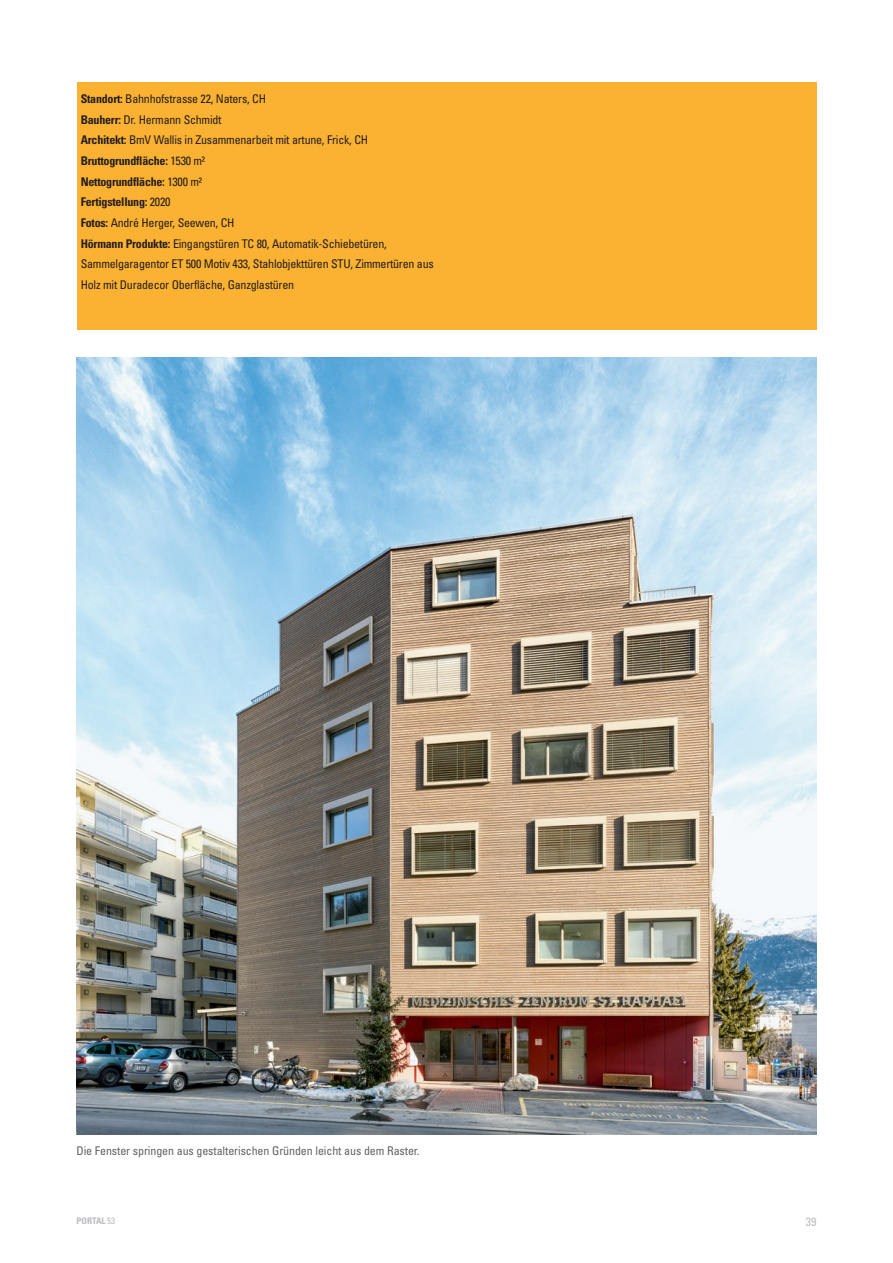
<style>
.page{position:relative;width:893px;height:1263px;background:#fff}
.page>*{position:absolute;margin:0;border:0;box-sizing:border-box;transform-origin:0 0}
.Infobox{font:condensed 12px/20.7px "Univers LT Std";letter-spacing:-.02em;color:#231f20}
.Infobox-2{font:700 condensed 12px "Univers LT Std";letter-spacing:-.02em;color:#231f20}
.Bildunterschrift{font:condensed 12px "Univers LT Std";letter-spacing:-.01em;color:#636366}
.t1{font:condensed 12px "Univers LT Std";color:#babbbe}
.t2{font:700 condensed 9px "Univers LT Std";color:#babbbe}
.s1{font-weight:700}
.s2{font-weight:400}
</style>
<div class="page">
<img style="left:77px;top:357px;width:739px;height:777px">
<div style="left:77px;top:82px;width:739px;height:248px;background:#fbb131"></div>
<p class="Infobox" style="left:81px;top:88px;width:187px"><span class="s1">Standort:</span> Bahnhofstrasse 22, Naters, CH</p>
<p class="Infobox" style="left:81px;top:109px;width:142px"><span class="s1">Bauherr:</span> Dr. Hermann Schmidt</p>
<p class="Infobox" style="left:81px;top:130px;width:289px"><span class="s1">Architekt:</span> BmV Wallis in Zusammenarbeit mit artune, Frick, CH</p>
<p class="Infobox-2" style="left:81px;top:153px;width:126px">Bruttogrundfläche: <span class="s2">1530 m²</span></p>
<p class="Infobox-2" style="left:81px;top:174px;width:123px">Nettogrundfläche: <span class="s2">1300 m²</span></p>
<p class="Infobox-2" style="left:81px;top:195px;width:91px">Fertigstellung: <span class="s2">2020</span></p>
<p class="Infobox" style="left:81px;top:212px;width:155px"><span class="s1">Fotos:</span> André Herger, Seewen, CH</p>
<p class="Infobox" style="left:81px;top:233px;width:354px"><span class="s1">Hörmann Produkte:</span> Eingangstüren TC 80, Automatik-Schiebetüren,<br>Sammelgaragentor ET 500 Motiv 433, Stahlobjekttüren STU, Zimmertüren aus<br>Holz mit Duradecor Oberfläche, Ganzglastüren</p>
<p class="Bildunterschrift" style="left:77px;top:1143px;width:345px">Die Fenster springen aus gestalterischen Gründen leicht aus dem Raster.</p>
<p class="t2" style="left:77px;top:1215px;width:40px">PORTAL <span class="s2">53</span></p>
<p class="t1" style="left:806px;top:1214px;width:12px">39</p>
</div>
